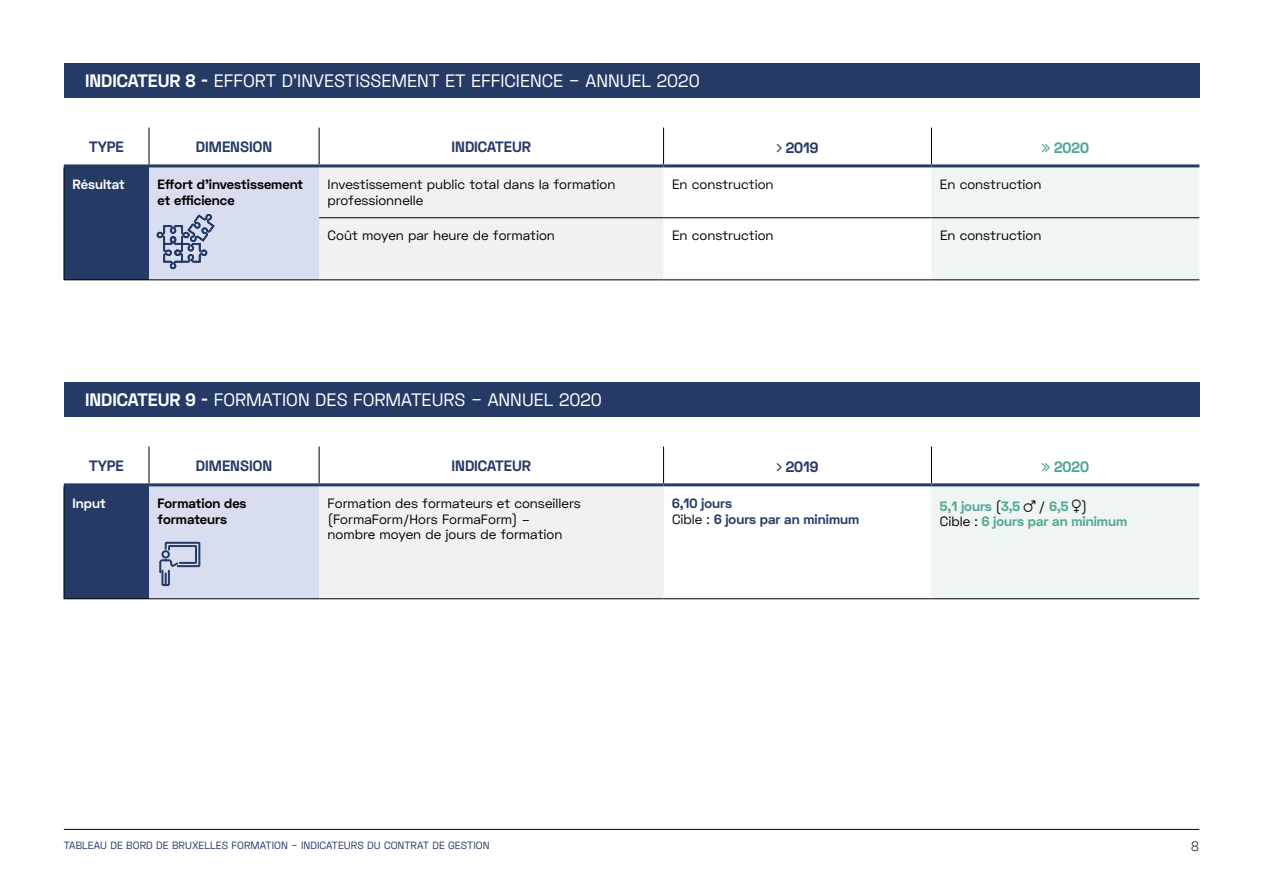
<style>
.page{position:relative;width:1263px;height:893px;background:#fff}
.page>*{position:absolute;margin:0;border:0;box-sizing:border-box;transform-origin:0 0}
.t1{font:18px "Space Grotesk";color:#fff}
.t2{font:700 15px "Space Grotesk";color:#263a66}
.t3{font:700 15px "Space Grotesk";color:#50a595}
.t4{font:13.5px/15.5px "Space Grotesk";color:#000}
.t5{font:700 13.5px/15.6px "Space Grotesk";color:#000}
.t6{font:700 13.5px/15.6px "Space Grotesk";color:#50a595}
.t7{font:700 13.5px/15.6px "Space Grotesk";color:#263a66}
.t8{font:700 13.5px "Space Grotesk";color:#fff}
.t9{font:300 13.5px "Space Grotesk";color:#000}
.t10{font:10.5px "Space Grotesk";letter-spacing:.005em;color:#263a66}
.s1{font-weight:700}
.s2{font-weight:400;color:#000}
</style>
<div class="page">
<hr style="left:64px;top:829px;width:1135px;height:1px;background:#000">
<div style="left:64px;top:166px;width:85px;height:114px;background:#263a66"></div>
<div style="left:149px;top:166px;width:170px;height:114px;background:#d8ddef"></div>
<div style="left:319px;top:167px;width:344px;height:113px;background:#f1f1f1"></div>
<div style="left:931px;top:167px;width:268px;height:113px;background:#eff5f2"></div>
<hr style="left:149px;top:128px;width:1px;height:36px;background:#000">
<hr style="left:319px;top:128px;width:1px;height:36px;background:#000">
<hr style="left:663px;top:128px;width:1px;height:36px;background:#000">
<hr style="left:931px;top:128px;width:1px;height:36px;background:#000">
<hr style="left:64px;top:167px;width:1px;height:51px;background:#000">
<hr style="left:64px;top:218px;width:1px;height:62px;background:#000">
<hr style="left:319px;top:217px;width:344px;height:1px;background:#000">
<hr style="left:663px;top:217px;width:268px;height:1px;background:#000">
<hr style="left:931px;top:217px;width:268px;height:1px;background:#000">
<hr style="left:64px;top:280px;width:85px;height:1px;background:#000">
<hr style="left:149px;top:280px;width:170px;height:1px;background:#000">
<hr style="left:319px;top:280px;width:344px;height:1px;background:#000">
<hr style="left:663px;top:280px;width:268px;height:1px;background:#000">
<hr style="left:931px;top:280px;width:268px;height:1px;background:#000">
<hr style="left:64px;top:164px;width:85px;height:3px;background:#263a66">
<hr style="left:149px;top:164px;width:170px;height:3px;background:#263a66">
<hr style="left:319px;top:164px;width:344px;height:3px;background:#263a66">
<hr style="left:663px;top:164px;width:268px;height:3px;background:#263a66">
<hr style="left:931px;top:164px;width:268px;height:3px;background:#263a66">
<div style="left:64px;top:485px;width:85px;height:114px;background:#263a66"></div>
<div style="left:149px;top:485px;width:170px;height:114px;background:#d8ddef"></div>
<div style="left:319px;top:485px;width:344px;height:114px;background:#f1f1f1"></div>
<div style="left:931px;top:485px;width:268px;height:114px;background:#eff5f2"></div>
<hr style="left:149px;top:446px;width:1px;height:37px;background:#000">
<hr style="left:319px;top:446px;width:1px;height:37px;background:#000">
<hr style="left:663px;top:446px;width:1px;height:37px;background:#000">
<hr style="left:931px;top:446px;width:1px;height:37px;background:#000">
<hr style="left:64px;top:486px;width:1px;height:113px;background:#000">
<hr style="left:64px;top:598px;width:85px;height:1px;background:#000">
<hr style="left:149px;top:598px;width:170px;height:1px;background:#000">
<hr style="left:319px;top:598px;width:344px;height:1px;background:#000">
<hr style="left:663px;top:598px;width:268px;height:1px;background:#000">
<hr style="left:931px;top:598px;width:268px;height:1px;background:#000">
<hr style="left:64px;top:483px;width:85px;height:3px;background:#263a66">
<hr style="left:149px;top:483px;width:170px;height:3px;background:#263a66">
<hr style="left:319px;top:483px;width:344px;height:3px;background:#263a66">
<hr style="left:663px;top:483px;width:268px;height:3px;background:#263a66">
<hr style="left:931px;top:483px;width:268px;height:3px;background:#263a66">
<div style="left:64px;top:64px;width:1135px;height:34px;background:#263a66"></div>
<div style="left:64px;top:383px;width:1135px;height:34px;background:#263a66"></div>
<svg style="left:159px;top:541px;width:42px;height:45px"></svg>
<svg style="left:156px;top:214px;width:59px;height:56px"></svg>
<h1 class="t1" style="left:85px;top:69px;width:616px"><span class="s1">INDICATEUR 8 -</span> EFFORT D’INVESTISSEMENT ET EFFICIENCE – ANNUEL 2020</h1>
<p class="t2" style="left:89px;top:137px;width:36px">TYPE</p>
<p class="t2" style="left:196px;top:137px;width:78px">DIMENSION</p>
<p class="t2" style="left:451px;top:137px;width:81px">INDICATEUR</p>
<p class="t2" style="left:786px;top:138px;width:34px">2019</p>
<p class="t3" style="left:1054px;top:138px;width:36px">2020</p>
<p class="t8" style="left:72px;top:176px;width:54px">Résultat</p>
<p class="t5" style="left:158px;top:177px;width:147px">Effort d’investissement et efficience</p>
<p class="t4" style="left:328px;top:177px;width:289px">Investissement public total dans la formation professionnelle</p>
<p class="t4" style="left:672px;top:177px;width:103px">En construction</p>
<p class="t4" style="left:940px;top:177px;width:103px">En construction</p>
<p class="t4" style="left:328px;top:227px;width:229px">Coût moyen par heure de formation</p>
<p class="t4" style="left:672px;top:227px;width:103px">En construction</p>
<p class="t4" style="left:940px;top:227px;width:103px">En construction</p>
<h1 class="t1" style="left:85px;top:388px;width:518px"><span class="s1">INDICATEUR 9 -</span> FORMATION DES FORMATEURS – ANNUEL 2020</h1>
<p class="t2" style="left:89px;top:456px;width:36px">TYPE</p>
<p class="t2" style="left:196px;top:456px;width:78px">DIMENSION</p>
<p class="t2" style="left:451px;top:456px;width:81px">INDICATEUR</p>
<p class="t2" style="left:786px;top:457px;width:34px">2019</p>
<p class="t3" style="left:1054px;top:457px;width:36px">2020</p>
<p class="t8" style="left:72px;top:495px;width:35px">Input</p>
<p class="t5" style="left:158px;top:496px;width:91px">Formation des formateurs</p>
<p class="t4" style="left:328px;top:496px;width:255px">Formation des formateurs et conseillers (FormaForm/Hors FormaForm) – nombre moyen de jours de formation</p>
<p class="t7" style="left:672px;top:496px;width:189px">6,10 jours<br><span class="s2">Cible :</span> 6 jours par an minimum</p>
<p class="t6" style="left:940px;top:498px;width:82px">5,1 jours <span class="s2">(</span>3,5</p>
<p class="t6" style="left:940px;top:498px;width:189px;text-indent:99px"><span class="s2">/</span> 6,5 <span class="s2">)<br>Cible :</span> 6 jours par an minimum</p>
<p class="t10" style="left:64px;top:839px;width:427px">TABLEAU DE BORD DE BRUXELLES FORMATION – INDICATEURS DU CONTRAT DE GESTION</p>
<p class="t9" style="left:1191px;top:838px;width:9px">8</p>
</div>
